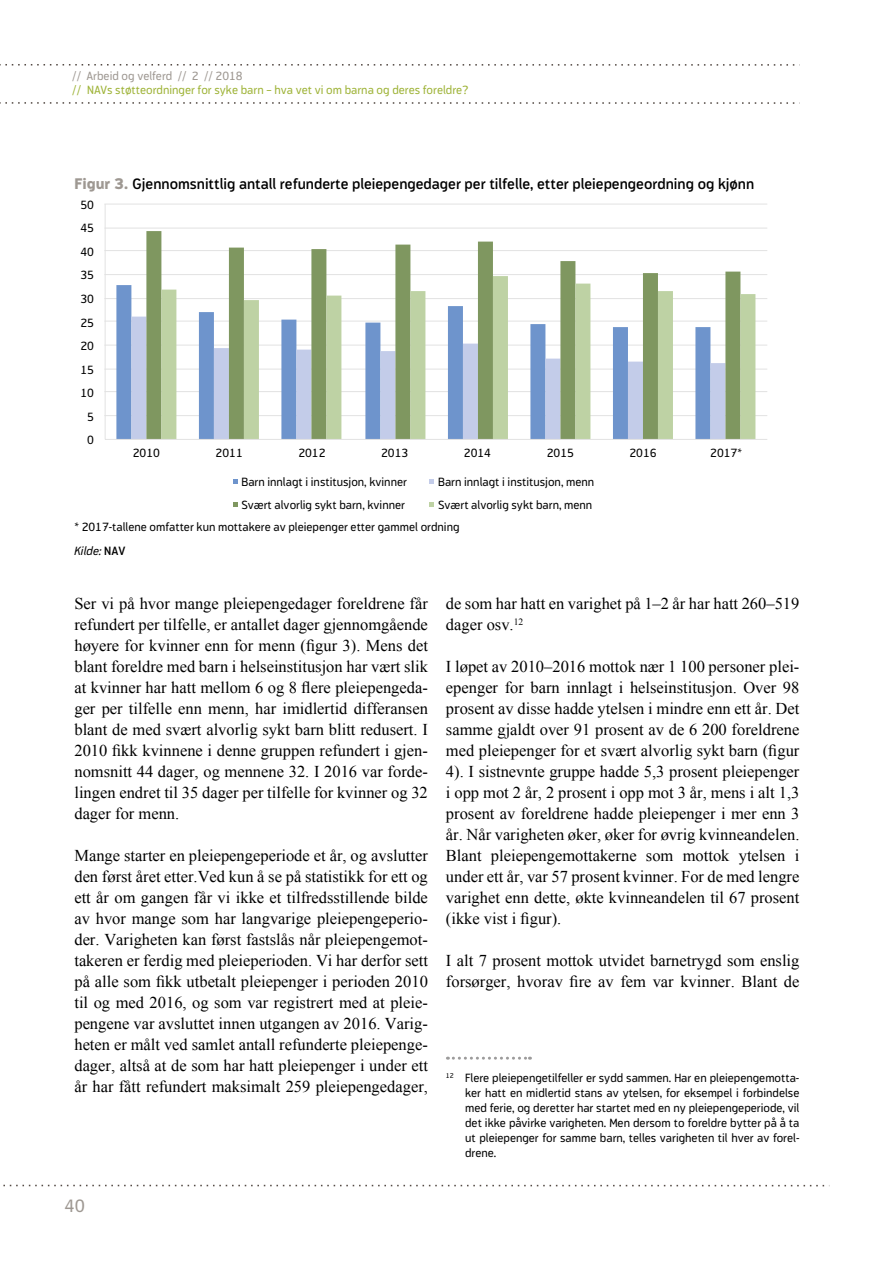
<style>
.page{position:relative;width:893px;height:1263px;background:#fff}
.page>*{position:absolute;margin:0;border:0;box-sizing:border-box;transform-origin:0 0}
.t1{font:18px "Modus";color:#9e9892}
.t2{font:16.5px/21px "Times New Roman";color:#000;text-align:justify}
.t3{font:600 15px "Modus";color:#000}
.t4{font:12px/15px "Modus";color:#000}
.t5{font:12px "Modus";color:#9eb337}
.t6{font:12px "Modus";color:#9e9892}
.t7{font:italic 12px "Modus";color:#000}
.s1{font-weight:800;color:#9e9892}
.s2{font-weight:600;font-style:normal}
</style>
<div class="page">
<svg style="left:0;top:64px;width:795px;height:2px"></svg>
<svg style="left:0;top:102px;width:795px;height:2px"></svg>
<svg style="left:3px;top:1185px;width:822px;height:1px"></svg>
<svg style="left:447px;top:1057px;width:83px;height:3px"></svg>
<hr style="left:104px;top:415px;width:663px;height:1px;background:#e2e2e2">
<hr style="left:104px;top:391px;width:663px;height:1px;background:#e2e2e2">
<hr style="left:104px;top:369px;width:663px;height:1px;background:#e2e2e2">
<hr style="left:104px;top:345px;width:663px;height:1px;background:#e2e2e2">
<hr style="left:104px;top:321px;width:663px;height:1px;background:#e2e2e2">
<hr style="left:104px;top:298px;width:663px;height:1px;background:#e2e2e2">
<hr style="left:104px;top:274px;width:663px;height:1px;background:#e2e2e2">
<hr style="left:104px;top:250px;width:663px;height:1px;background:#e2e2e2">
<hr style="left:104px;top:228px;width:663px;height:1px;background:#e2e2e2">
<hr style="left:104px;top:204px;width:663px;height:1px;background:#e2e2e2">
<svg style="left:116px;top:285px;width:30px;height:154px;fill:#6e94cc"></svg>
<div style="left:131px;top:317px;width:15px;height:122px;background:#c3cce9"></div>
<svg style="left:146px;top:231px;width:594px;height:208px"></svg>
<svg style="left:161px;top:276px;width:594px;height:163px"></svg>
<hr style="left:105px;top:204px;width:1px;height:235px;background:#e2e2e2">
<hr style="left:105px;top:439px;width:662px;height:1px;background:#e2e2e2">
<svg style="left:233px;top:479px;width:4px;height:5px"></svg>
<svg style="left:429px;top:479px;width:5px;height:5px"></svg>
<svg style="left:233px;top:502px;width:4px;height:5px"></svg>
<svg style="left:429px;top:502px;width:5px;height:5px"></svg>
<p class="t6" style="left:72px;top:69px;width:172px">// Arbeid og velferd // 2 // 2018</p>
<p class="t5" style="left:72px;top:83px;width:397px">// NAVs støtteordninger for syke barn – hva vet vi om barna og deres foreldre?</p>
<p class="t3" style="left:74px;top:176px;width:681px"><span class="s1">Figur 3.</span> Gjennomsnittlig antall refunderte pleiepengedager per tilfelle, etter pleiepengeordning og kjønn</p>
<p class="t4" style="left:80px;top:197px;width:15px">50</p>
<p class="t4" style="left:80px;top:221px;width:15px">45</p>
<p class="t4" style="left:80px;top:244px;width:15px">40</p>
<p class="t4" style="left:80px;top:268px;width:15px">35</p>
<p class="t4" style="left:80px;top:291px;width:15px">30</p>
<p class="t4" style="left:80px;top:315px;width:15px">25</p>
<p class="t4" style="left:80px;top:338px;width:15px">20</p>
<p class="t4" style="left:80px;top:362px;width:15px">15</p>
<p class="t4" style="left:80px;top:385px;width:15px">10</p>
<p class="t4" style="left:87px;top:405px;width:8px;line-height:23px">5<br>0</p>
<p class="t4" style="left:133px;top:446px;width:29px">2010</p>
<p class="t4" style="left:216px;top:446px;width:29px">2011</p>
<p class="t4" style="left:298px;top:446px;width:29px">2012</p>
<p class="t4" style="left:381px;top:446px;width:29px">2013</p>
<p class="t4" style="left:464px;top:446px;width:29px">2014</p>
<p class="t4" style="left:547px;top:446px;width:29px">2015</p>
<p class="t4" style="left:629px;top:446px;width:29px">2016</p>
<p class="t4" style="left:710px;top:446px;width:33px">2017*</p>
<p class="t4" style="left:241px;top:475px;width:167px">Barn innlagt i institusjon, kvinner</p>
<p class="t4" style="left:438px;top:475px;width:158px">Barn innlagt i institusjon, menn</p>
<p class="t4" style="left:241px;top:498px;width:165px">Svært alvorlig sykt barn, kvinner</p>
<p class="t4" style="left:74px;top:494px;width:519px;line-height:22px;text-indent:364px">Svært alvorlig sykt barn, menn * 2017-tallene omfatter kun mottakere av pleiepenger etter gammel ordning</p>
<p class="t7" style="left:74px;top:544px;width:52px">Kilde: <span class="s2">NAV</span></p>
<p class="t2" style="left:74px;top:593px;width:355px">Ser vi på hvor mange pleiepengedager foreldrene får refundert per tilfelle, er antallet dager gjennomgående høyere for kvinner enn for menn (figur 3). Mens det blant foreldre med barn i helseinstitusjon har vært slik at kvinner har hatt mellom 6 og 8 flere pleiepengeda&shy;ger per tilfelle enn menn, har imidlertid differansen blant de med svært alvorlig sykt barn blitt redusert. I 2010 fikk kvinnene i denne gruppen refundert i gjen&shy;nomsnitt 44 dager, og mennene 32. I 2016 var forde&shy;lingen endret til 35 dager per tilfelle for kvinner og 32 dager for menn.</p>
<p class="t2" style="left:74px;top:845px;width:355px">Mange starter en pleiepengeperiode et år, og avslutter den først året etter.Ved kun å se på statistikk for ett og ett år om gangen får vi ikke et tilfredsstillende bilde av hvor mange som har langvarige pleiepengeperio&shy;der. Varigheten kan først fastslås når pleiepengemot&shy;takeren er ferdig med pleieperioden. Vi har derfor sett på alle som fikk utbetalt pleiepenger i perioden 2010 til og med 2016, og som var registrert med at pleie&shy;pengene var avsluttet innen utgangen av 2016. Varig&shy;heten er målt ved samlet antall refunderte pleiepenge&shy;dager, altså at de som har hatt pleiepenger i under ett år har fått refundert maksimalt 259 pleiepengedager,</p>
<p class="t1" style="left:65px;top:1195px;width:22px">40</p>
<p class="t2" style="left:446px;top:593px;width:355px">de som har hatt en varighet på 1–2 år har hatt 260–519 dager osv.<sup>12</sup></p>
<p class="t2" style="left:446px;top:656px;width:355px">I løpet av 2010–2016 mottok nær 1 100 personer plei&shy;epenger for barn innlagt i helseinstitusjon. Over 98 prosent av disse hadde ytelsen i mindre enn ett år. Det samme gjaldt over 91 prosent av de 6 200 foreldrene med pleiepenger for et svært alvorlig sykt barn (figur 4). I sistnevnte gruppe hadde 5,3 prosent pleiepenger i opp mot 2 år, 2 prosent i opp mot 3 år, mens i alt 1,3 prosent av foreldrene hadde pleiepenger i mer enn 3 år. Når varigheten øker, øker for øvrig kvinneandelen.<br>Blant pleiepengemottakerne som mottok ytelsen i under ett år, var 57 prosent kvinner. For de med lengre varighet enn dette, økte kvinneandelen til 67 prosent (ikke vist i figur).</p>
<p class="t2" style="left:446px;top:950px;width:355px">I alt 7 prosent mottok utvidet barnetrygd som enslig forsørger, hvorav fire av fem var kvinner. Blant de</p>
<p class="t4" style="left:465px;top:1070px;width:336px;text-align:justify;text-indent:-19px"><sup>12</sup> Flere pleiepengetilfeller er sydd sammen. Har en pleiepengemotta&shy;ker hatt en midlertid stans av ytelsen, for eksempel i forbindelse med ferie, og deretter har startet med en ny pleiepengeperiode, vil det ikke påvirke varigheten. Men dersom to foreldre bytter på å ta ut pleiepenger for samme barn, telles varigheten til hver av forel&shy;drene.</p>
</div>
